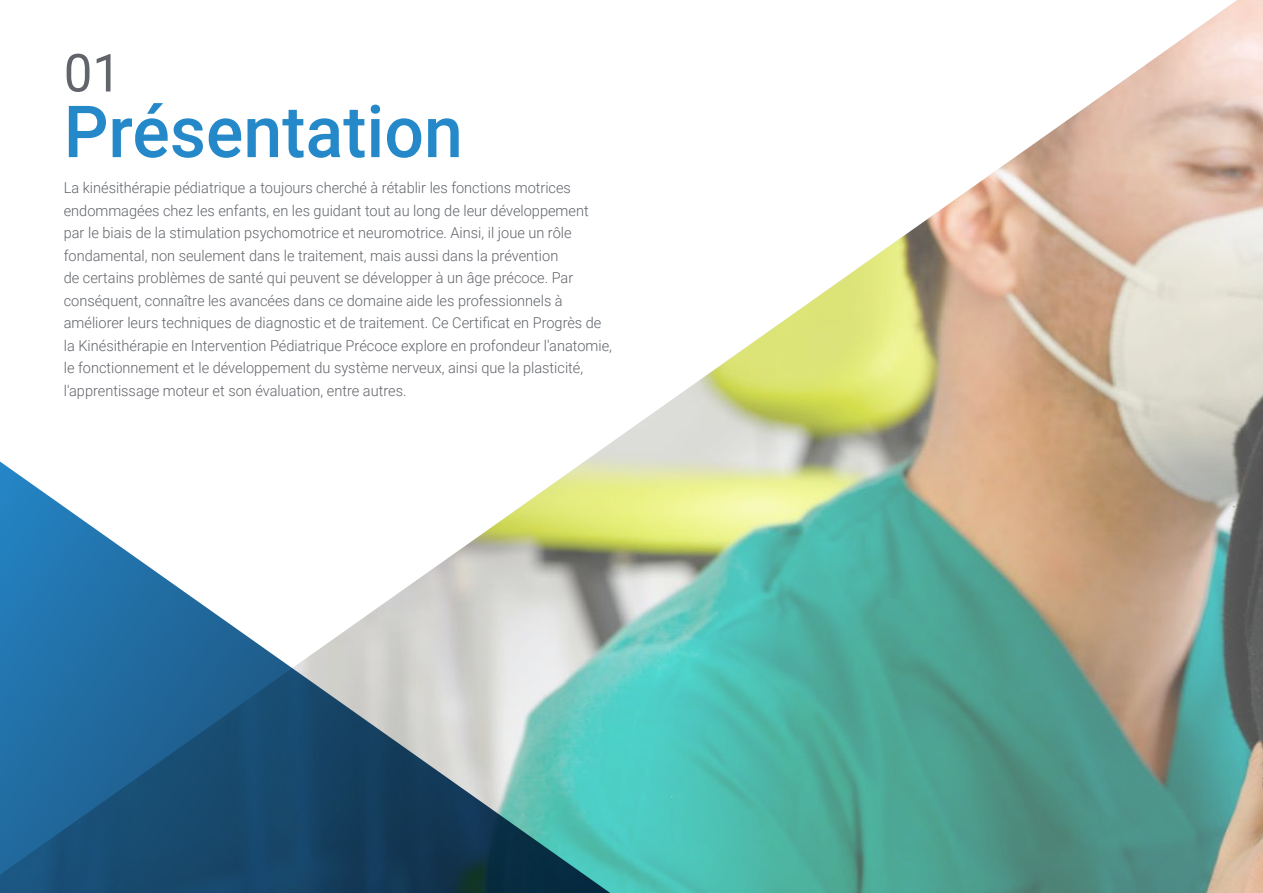
<style>
.page{position:relative;width:1263px;height:893px;background:#fff}
.page>*{position:absolute;margin:0;border:0;box-sizing:border-box;transform-origin:0 0}
.t1{font:500 72px "Roboto";color:#2488c9}
.t2{font:52.5px "Roboto";color:#61646a}
.t3{font:300 15px/22.5px "Roboto";color:#61646a}
</style>
<div class="page">
<img style="left:607px;top:0;width:656px;height:893px">
<svg style="left:0;top:446px;width:640px;height:447px"></svg>
<h2 class="t2" style="left:64px;top:36px;width:59px">01</h2>
<h1 class="t1" style="left:64px;top:81px;width:401px">Présentation</h1>
<p class="t3" style="left:64px;top:176px;width:550px">La kinésithérapie pédiatrique a toujours cherché à rétablir les fonctions motrices endommagées chez les enfants, en les guidant tout au long de leur développement par le biais de la stimulation psychomotrice et neuromotrice. Ainsi, il joue un rôle fondamental, non seulement dans le traitement, mais aussi dans la prévention<br>de certains problèmes de santé qui peuvent se développer à un âge précoce. Par conséquent, connaître les avancées dans ce domaine aide les professionnels à améliorer leurs techniques de diagnostic et de traitement. Ce Certificat en Progrès de la Kinésithérapie en Intervention Pédiatrique Précoce explore en profondeur l'anatomie, le fonctionnement et le développement du système nerveux, ainsi que la plasticité, l'apprentissage moteur et son évaluation, entre autres.</p>
</div>
